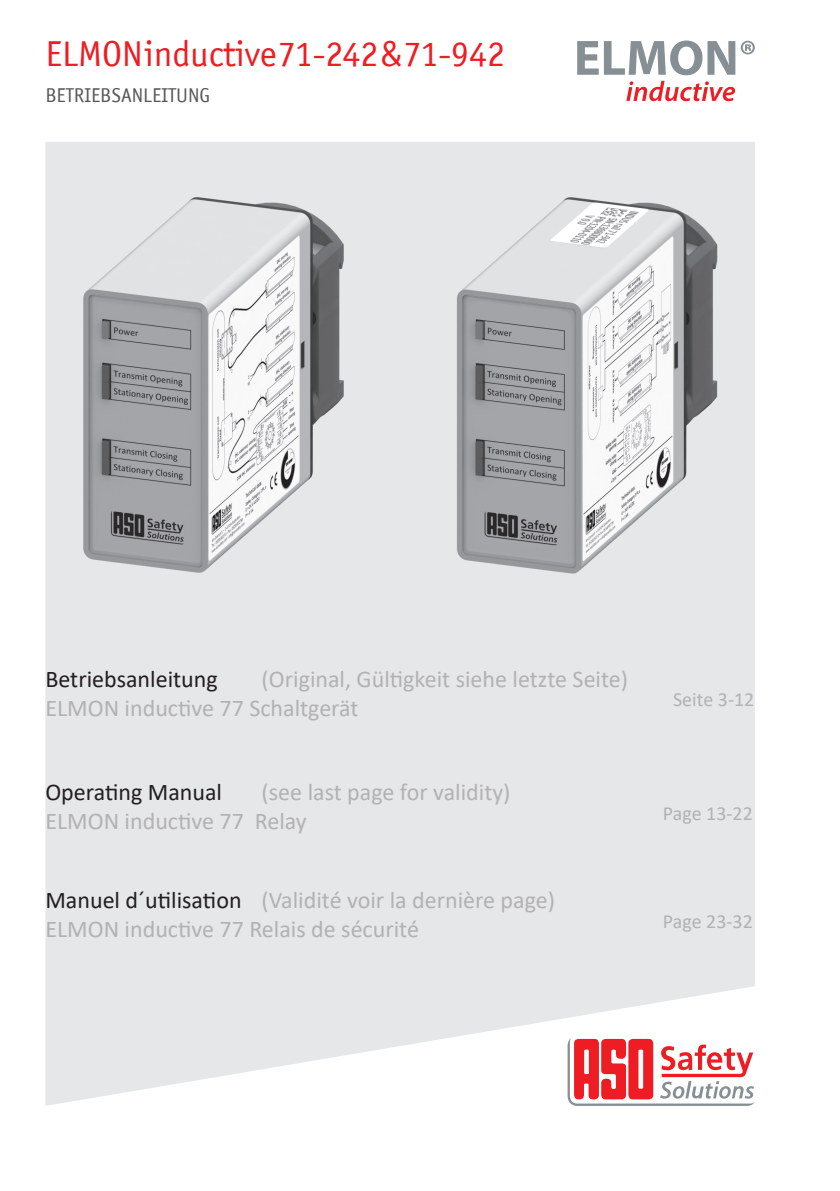
<style>
.page{position:relative;width:840px;height:1191px;background:#fff}
.page>*{position:absolute;margin:0;border:0;box-sizing:border-box;transform-origin:0 0}
.t1{font:36px "Officina San ITC";color:#ee1d23}
.t2{font:24px/28.8px "Calibri";color:#b2b2b2}
.t3{font:24px "Calibri";color:#231f20}
.t4{font:20px "Calibri";color:#b2b2b2}
.t5{font:20px "Officina San ITC";color:#57585a}
.s1{color:#231f20}
</style>
<div class="page">
<div style="left:45px;top:142px;width:709px;height:964px;background:#e6e7e9"></div>
<svg style="left:567px;top:1038px;width:187px;height:68px"></svg>
<svg style="left:577px;top:41px;width:177px;height:34px"></svg>
<svg style="left:626px;top:81px;width:108px;height:20px"></svg>
<img style="left:82px;top:196px;width:262px;height:378px">
<img style="left:455px;top:196px;width:262px;height:378px">
<h1 class="t1" style="left:45px;top:33px;width:461px">ELMON inductive 71-242 &amp; 71-942</h1>
<p class="t5" style="left:45px;top:84px;width:166px">BEtriEBsaNLEituNg</p>
<p class="t2" style="left:45px;top:664px;width:584px;text-indent:216px">(Original, Gültigkeit siehe letzte Seite)<br>ELMON inductive 77 Schaltgerät</p>
<p class="t3" style="left:45px;top:662px;width:174px">Betriebsanleitung</p>
<p class="t2" style="left:45px;top:777px;width:466px;text-indent:216px">(see last page for validity)<br>ELMON inductive 77 Relay</p>
<p class="t3" style="left:45px;top:775px;width:178px">Operating Manual</p>
<p class="t2" style="left:45px;top:885px;width:511px"><span class="s1">Manuel d´utilisation</span> (Validité voir la dernière page)<br>ELMON inductive 77 Relais de sécurité</p>
<p class="t4" style="left:672px;top:686px;width:83px">Seite 3-12</p>
<p class="t4" style="left:662px;top:799px;width:91px">Page 13-22</p>
<p class="t4" style="left:662px;top:907px;width:91px">Page 23-32</p>
</div>
